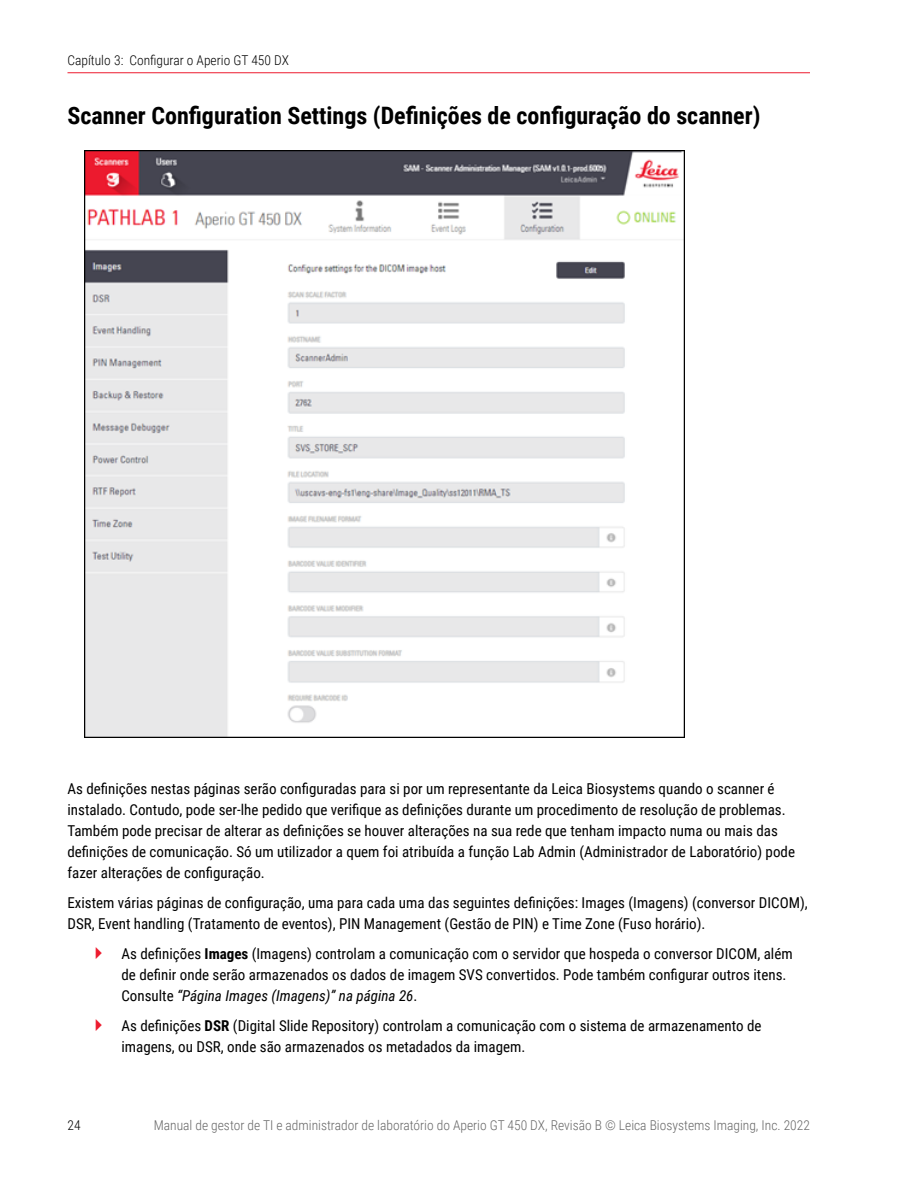
<style>
.page{position:relative;width:918px;height:1188px;background:#fff}
.page>*{position:absolute;margin:0;border:0;box-sizing:border-box;transform-origin:0 0}
.t1{font:700 24px "Roboto Condensed";color:#000}
.t2{font:15px/21px "Roboto Condensed";color:#000}
.t3{font:300 13.5px "Roboto Condensed";color:#666}
.t4{font:300 13.5px "Roboto Condensed";color:#000}
.s1{font-weight:700}
.s2{font-style:italic}
</style>
<div class="page">
<hr style="left:68px;top:72px;width:742px;height:1px;background:#ed1b2f">
<img style="left:84px;top:151px;width:600px;height:587px">
<p class="t4" style="left:68px;top:51px;width:223px">Capítulo 3: Configurar o Aperio GT 450 DX</p>
<h1 class="t1" style="left:68px;top:99px;width:694px">Scanner Configuration Settings (Definições de configuração do scanner)</h1>
<p class="t2" style="left:68px;top:777px;width:729px">As definições nestas páginas serão configuradas para si por um representante da Leica Biosystems quando o scanner é instalado. Contudo, pode ser-lhe pedido que verifique as definições durante um procedimento de resolução de problemas.<br>Também pode precisar de alterar as definições se houver alterações na sua rede que tenham impacto numa ou mais das definições de comunicação. Só um utilizador a quem foi atribuída a função Lab Admin (Administrador de Laboratório) pode fazer alterações de configuração.</p>
<p class="t2" style="left:68px;top:891px;width:742px">Existem várias páginas de configuração, uma para cada uma das seguintes definições: Images (Imagens) (conversor DICOM),<br>DSR, Event handling (Tratamento de eventos), PIN Management (Gestão de PIN) e Time Zone (Fuso horário).</p>
<p class="t2" style="left:121px;top:942px;width:673px">As definições <span class="s1">Images</span> (Imagens) controlam a comunicação com o servidor que hospeda o conversor DICOM, além de definir onde serão armazenados os dados de imagem SVS convertidos. Pode também configurar outros itens.<br>Consulte <span class="s2">“Página Images (Imagens)” na página 26</span>.</p>
<p class="t2" style="left:122px;top:1014px;width:642px">As definições <span class="s1">DSR</span> (Digital Slide Repository) controlam a comunicação com o sistema de armazenamento de imagens, ou DSR, onde são armazenados os metadados da imagem.</p>
<p class="t4" style="left:68px;top:1116px;width:15px">24</p>
<p class="t3" style="left:154px;top:1116px;width:658px">Manual de gestor de TI e administrador de laboratório do Aperio GT 450 DX, Revisão B © Leica Biosystems Imaging, Inc. 2022</p>
</div>
